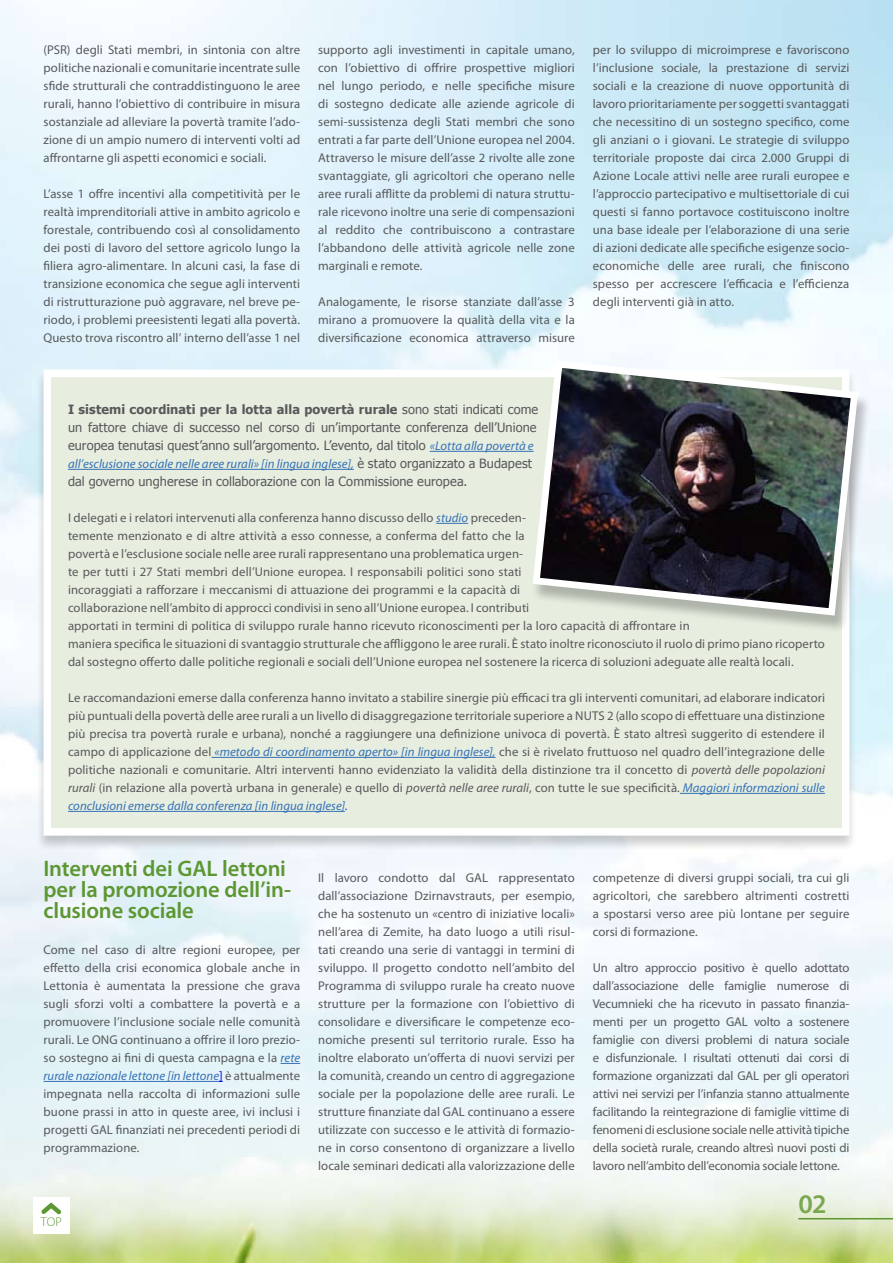
<style>
.page{position:relative;width:893px;height:1263px;background:#fff}
.page>*{position:absolute;margin:0;border:0;box-sizing:border-box;transform-origin:0 0}
.t1{font:600 27px "Myriad Pro";color:#7aa751}
.t2{font:600 22.5px/21px "Myriad Pro";letter-spacing:-.005em;color:#5d9732}
.t3{font:12.75px/18px "Myriad Pro";letter-spacing:.005em;color:#58595b;text-align:justify}
.t4{font:12.75px/18px "Tahoma";letter-spacing:.005em;color:#58595b}
.t5{font:italic 12.75px "Myriad Pro";letter-spacing:.005em;color:#3571b5}
.t6{font:300 12.75px "Myriad Pro";color:#5d9732}
.s1{font-weight:700}
.s2{font-family:"Myriad Pro";font-style:italic;color:#3571b5}
.s3{font-family:"Tahoma";font-style:normal;color:#58595b}
.s4{font-style:italic;color:#3571b5}
.s5{font-style:italic}
.s6{color:#3939ed}
.s7{color:#00f}
</style>
<div class="page">
<img style="left:0;top:0;width:893px;height:1263px">
<hr style="left:798px;top:1218px;width:95px;height:1px;background:#5d9732">
<div style="left:33px;top:1197px;width:37px;height:36px;background:#fff"></div>
<svg style="left:41px;top:1202px;width:20px;height:13px"></svg>
<div style="left:35px;top:369px;width:823px;height:482px;background:#000;opacity:.2"></div>
<div style="left:47px;top:373px;width:799px;height:459px;background:#e7eee0"></div>
<hr style="left:430px;top:451px;width:104px;height:1px;background:#3571b5">
<hr style="left:68px;top:469px;width:286px;height:1px;background:#3571b5">
<hr style="left:436px;top:523px;width:32px;height:1px;background:#3571b5">
<hr style="left:211px;top:757px;width:285px;height:1px;background:#3571b5">
<hr style="left:680px;top:793px;width:145px;height:1px;background:#3571b5">
<hr style="left:68px;top:811px;width:277px;height:1px;background:#3571b5">
<div style="left:44px;top:370px;width:805px;height:466px;border:8px solid #fff"></div>
<svg style="left:281px;top:1063px;width:19px;height:1px"></svg>
<hr style="left:44px;top:1081px;width:175px;height:1px;background:#3571b5">
<div style="left:530px;top:362px;width:341px;height:271px;background:#000;opacity:.25"></div>
<img style="left:529px;top:357px;width:333px;height:262px">
<p class="t3" style="left:44px;top:41px;width:258px">(PSR) degli Stati membri, in sintonia con altre politiche nazionali e comunitarie incentrate sulle sfide strutturali che contraddistinguono le aree rurali, hanno l’obiettivo di contribuire in misura sostanziale ad alleviare la povertà tramite l’ado&shy;zione di un ampio numero di interventi volti ad affrontarne gli aspetti economici e sociali.</p>
<p class="t3" style="left:44px;top:185px;width:258px">L’asse 1 offre incentivi alla competitività per le realtà imprenditoriali attive in ambito agricolo e forestale, contribuendo così al consolidamento dei posti di lavoro del settore agricolo lungo la filiera agro-alimentare. In alcuni casi, la fase di transizione economica che segue agli interventi di ristrutturazione può aggravare, nel breve pe&shy;riodo, i problemi preesistenti legati alla povertà.<br>Questo trova riscontro all’ interno dell’asse 1 nel</p>
<p class="t3" style="left:318px;top:41px;width:258px">supporto agli investimenti in capitale umano, con l’obiettivo di offrire prospettive migliori nel lungo periodo, e nelle specifiche misure di sostegno dedicate alle aziende agricole di semi-sussistenza degli Stati membri che sono entrati a far parte dell’Unione europea nel 2004.<br>Attraverso le misure dell’asse 2 rivolte alle zone svantaggiate, gli agricoltori che operano nelle aree rurali afflitte da problemi di natura struttu&shy;rale ricevono inoltre una serie di compensazioni al reddito che contribuiscono a contrastare l’abbandono delle attività agricole nelle zone marginali e remote.</p>
<p class="t3" style="left:318px;top:293px;width:258px">Analogamente, le risorse stanziate dall’asse 3 mirano a promuovere la qualità della vita e la diversificazione economica attraverso misure</p>
<p class="t3" style="left:593px;top:41px;width:258px">per lo sviluppo di microimprese e favoriscono l’inclusione sociale, la prestazione di servizi sociali e la creazione di nuove opportunità di lavoro prioritariamente per soggetti svantaggati che necessitino di un sostegno specifico, come gli anziani o i giovani. Le strategie di sviluppo territoriale proposte dai circa 2.000 Gruppi di Azione Locale attivi nelle aree rurali europee e l’approccio partecipativo e multisettoriale di cui questi si fanno portavoce costituiscono inoltre una base ideale per l’elaborazione di una serie di azioni dedicate alle specifiche esigenze socio&shy;economiche delle aree rurali, che finiscono spesso per accrescere l’efficacia e l’efficienza degli interventi già in atto.</p>
<p class="t4" style="left:68px;top:400px;width:472px"><span class="s1">I sistemi coordinati per la lotta alla povertà rurale</span> sono stati indicati come un fattore chiave di successo nel corso di un’importante conferenza dell’Unione europea tenutasi quest’anno sull’argomento. L’evento, dal titolo <span class="s2">«Lotta alla povertà e</span></p>
<p class="t5" style="left:68px;top:456px;width:466px">all’esclusione sociale nelle aree rurali» [in lingua inglese], <span class="s3">è stato organizzato a Budapest</span></p>
<p class="t4" style="left:68px;top:472px;width:401px">dal governo ungherese in collaborazione con la Commissione europea.</p>
<p class="t3" style="left:68px;top:509px;width:758px;text-align:left">I delegati e i relatori intervenuti alla conferenza hanno discusso dello <span class="s4">studio</span> preceden-<br>temente menzionato e di altre attività a esso connesse, a conferma del fatto che la<br>povertà e l’esclusione sociale nelle aree rurali rappresentano una problematica urgen-<br>te per tutti i 27 Stati membri dell’Unione europea. I responsabili politici sono stati<br>incoraggiati a rafforzare i meccanismi di attuazione dei programmi e la capacità di<br>collaborazione nell’ambito di approcci condivisi in seno all’Unione europea. I contributi<br>apportati in termini di politica di sviluppo rurale hanno ricevuto riconoscimenti per la loro capacità di affrontare in<br>maniera specifica le situazioni di svantaggio strutturale che affliggono le aree rurali. È stato inoltre riconosciuto il ruolo di primo piano ricoperto dal sostegno offerto dalle politiche regionali e sociali dell’Unione europea nel sostenere la ricerca di soluzioni adeguate alle realtà locali.</p>
<p class="t3" style="left:68px;top:689px;width:758px">Le raccomandazioni emerse dalla conferenza hanno invitato a stabilire sinergie più efficaci tra gli interventi comunitari, ad elaborare indicatori più puntuali della povertà delle aree rurali a un livello di disaggregazione territoriale superiore a NUTS 2 (allo scopo di effettuare una distinzione più precisa tra povertà rurale e urbana), nonché a raggiungere una definizione univoca di povertà. È stato altresì suggerito di estendere il campo di applicazione del <span class="s4">«metodo di coordinamento aperto» [in lingua inglese],</span> che si è rivelato fruttuoso nel quadro dell’integrazione delle politiche nazionali e comunitarie. Altri interventi hanno evidenziato la validità della distinzione tra il concetto di <span class="s5">povertà delle popolazioni rurali</span> (in relazione alla povertà urbana in generale) e quello di <span class="s5">povertà nelle aree rurali</span>, con tutte le sue specificità. <span class="s4">Maggiori informazioni sulle conclusioni emerse dalla conferenza [in lingua inglese]</span><span class="s6">.</span></p>
<h2 class="t2" style="left:44px;top:857px;width:249px">Interventi dei GAL lettoni per la promozione dell’in&shy;clusione sociale</h2>
<p class="t3" style="left:44px;top:941px;width:258px">Come nel caso di altre regioni europee, per effetto della crisi economica globale anche in Lettonia è aumentata la pressione che grava sugli sforzi volti a combattere la povertà e a promuovere l’inclusione sociale nelle comunità rurali. Le ONG continuano a offrire il loro prezio&shy;so sostegno ai fini di questa campagna e la <span class="s4">rete rurale nazionale lettone [in lettone</span><span class="s7">]</span> è attualmente impegnata nella raccolta di informazioni sulle buone prassi in atto in queste aree, ivi inclusi i progetti GAL finanziati nei precedenti periodi di programmazione.</p>
<p class="t6" style="left:41px;top:1215px;width:22px">TOP</p>
<p class="t3" style="left:318px;top:869px;width:258px">Il lavoro condotto dal GAL rappresentato dall’associazione Dzirnavstrauts, per esempio, che ha sostenuto un «centro di iniziative locali» nell’area di Zemite, ha dato luogo a utili risul&shy;tati creando una serie di vantaggi in termini di sviluppo. Il progetto condotto nell’ambito del Programma di sviluppo rurale ha creato nuove strutture per la formazione con l’obiettivo di consolidare e diversificare le competenze eco&shy;nomiche presenti sul territorio rurale. Esso ha inoltre elaborato un’offerta di nuovi servizi per la comunità, creando un centro di aggregazione sociale per la popolazione delle aree rurali. Le strutture finanziate dal GAL continuano a essere utilizzate con successo e le attività di formazio&shy;ne in corso consentono di organizzare a livello locale seminari dedicati alla valorizzazione delle</p>
<p class="t3" style="left:593px;top:869px;width:258px">competenze di diversi gruppi sociali, tra cui gli agricoltori, che sarebbero altrimenti costretti a spostarsi verso aree più lontane per seguire corsi di formazione.</p>
<p class="t3" style="left:593px;top:959px;width:258px">Un altro approccio positivo è quello adottato dall’associazione delle famiglie numerose di Vecumnieki che ha ricevuto in passato finanzia&shy;menti per un progetto GAL volto a sostenere famiglie con diversi problemi di natura sociale e disfunzionale. I risultati ottenuti dai corsi di formazione organizzati dal GAL per gli operatori attivi nei servizi per l’infanzia stanno attualmente facilitando la reintegrazione di famiglie vittime di fenomeni di esclusione sociale nelle attività tipiche della società rurale, creando altresì nuovi posti di lavoro nell’ambito dell’economia sociale lettone.</p>
<h1 class="t1" style="left:798px;top:1187px;width:30px">02</h1>
</div>
